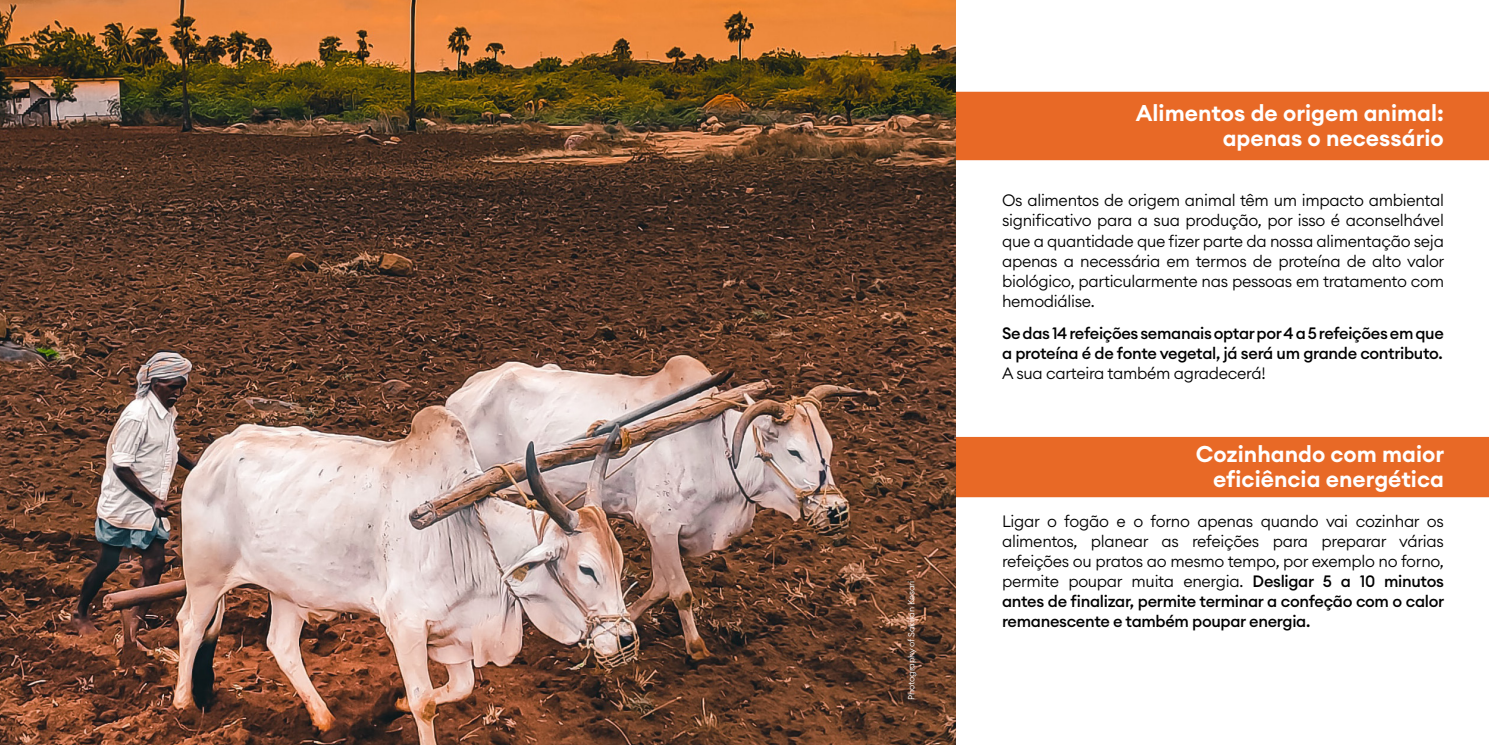
<style>
.page{position:relative;width:1489px;height:745px;background:#fff}
.page>*{position:absolute;margin:0;border:0;box-sizing:border-box;transform-origin:0 0}
.t1{font:600 22.5px "Euclid Circular A";color:#fff}
.t2{font:300 16.25px/20px "Euclid Circular A";letter-spacing:-.02em;color:#000;text-align:justify}
.t3{font:500 16.25px/20px "Euclid Circular A";letter-spacing:-.02em;color:#000}
.t4{font:300 8.75px "Euclid Circular A";letter-spacing:-.02em;color:#fff}
.s1{font-weight:500}
</style>
<div class="page">
<div style="left:955px;top:92px;width:533px;height:68px;background:#e86926"></div>
<div style="left:955px;top:436px;width:533px;height:61px;background:#e86926"></div>
<img style="left:0;top:0;width:955px;height:744px">
<p class="t4" style="left:905px;top:699px;width:120px;rotate:-90deg">Photography of Sakiran Kesari</p>
<p class="t1" style="left:1135px;top:99px;width:309px">Alimentos de origem animal:</p>
<p class="t1" style="left:1222px;top:124px;width:223px">apenas o necessário</p>
<p class="t2" style="left:1002px;top:190px;width:444px">Os alimentos de origem animal têm um impacto ambiental significativo para a sua produção, por isso é aconselhável que a quantidade que fizer parte da nossa alimentação seja apenas a necessária em termos de proteína de alto valor biológico, particularmente nas pessoas em tratamento com hemodiálise.</p>
<p class="t3" style="left:1002px;top:323px;width:443px">Se das 14 refeições semanais optar por 4 a 5 refeições em que a proteína é de fonte vegetal, já será um grande contributo.</p>
<p class="t2" style="left:1002px;top:363px;width:265px">A sua carteira também agradecerá!</p>
<p class="t1" style="left:1195px;top:439px;width:250px">Cozinhando com maior</p>
<p class="t1" style="left:1213px;top:464px;width:232px">eficiência energética</p>
<p class="t2" style="left:1002px;top:511px;width:444px">Ligar o fogão e o forno apenas quando vai cozinhar os alimentos, planear as refeições para preparar várias refeições ou pratos ao mesmo tempo, por exemplo no forno, permite poupar muita energia. <span class="s1">Desligar 5 a 10 minutos antes de finalizar, permite terminar a confeção com o calor remanescente e também poupar energia.</span></p>
</div>
